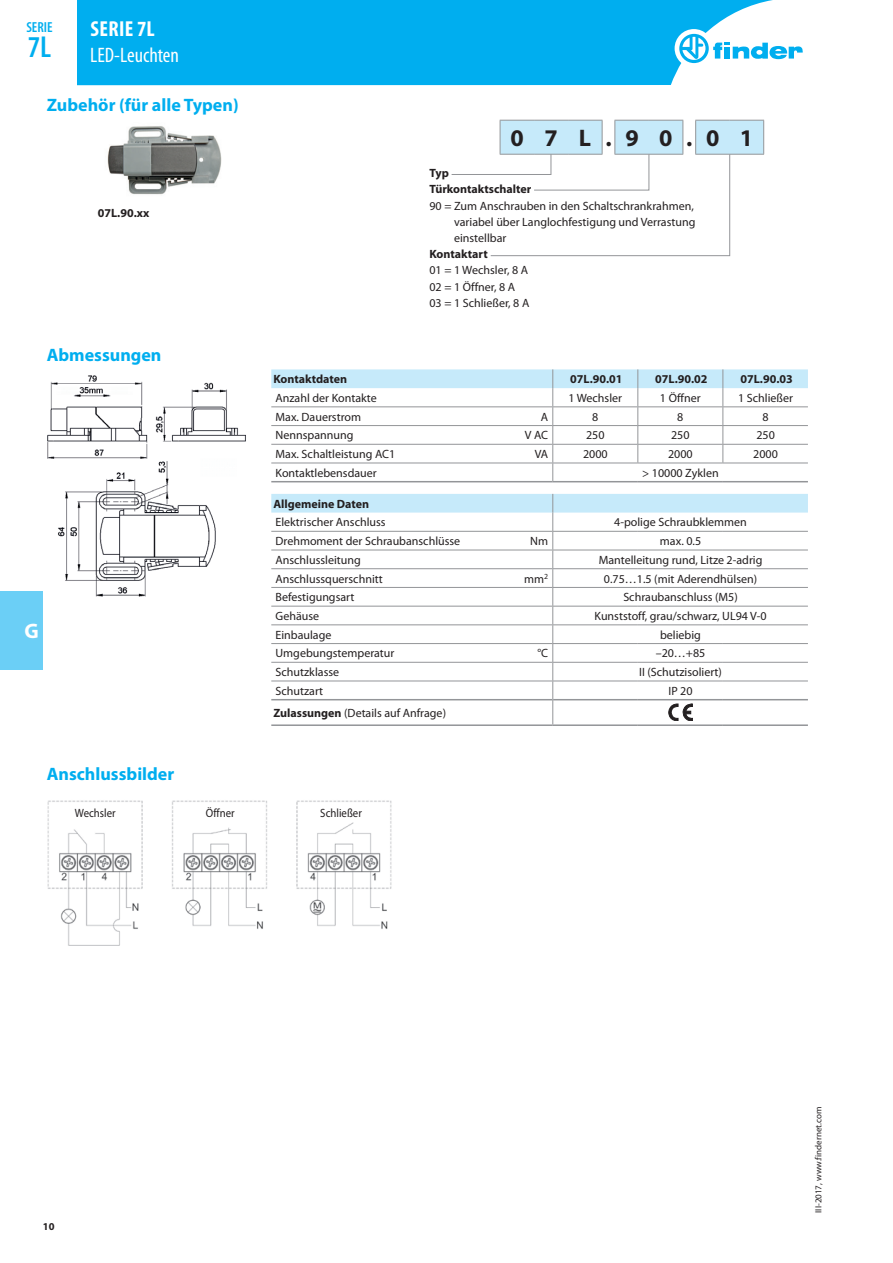
<style>
.page{position:relative;width:893px;height:1263px;background:#fff}
.page>*{position:absolute;margin:0;border:0;box-sizing:border-box;transform-origin:0 0}
.t1{font:600 condensed 30.3px "Myriad Pro";color:#00aeef}
.t2{font:700 24px "Myriad Pro";color:#231f20}
.t3{font:700 condensed 21.75px "Myriad Pro";letter-spacing:.02em;color:#fff}
.t4{font:condensed 21px "Myriad Pro";color:#fff}
.t5{font:700 21px "Myriad Pro";color:#fff}
.t6{font:700 18px "Myriad Pro";color:#00aeef}
.t7{font:600 condensed 14.55px "Myriad Pro";color:#00aeef}
.t8{font:12px/16.2px "Myriad Pro";color:#231f20}
.t9{font:700 12px/16.2px "Myriad Pro";color:#231f20}
.t10{font:12px "Myriad Pro";color:#231f20;scale:.9 1}
.t11{font:700 10.5px "Myriad Pro";color:#231f20}
.t12{font:9px "Myriad Pro";color:#231f20}
.s1{font-weight:700}
</style>
<div class="page">
<img style="left:107px;top:126px;width:115px;height:69px">
<svg style="left:271px;top:369px;width:537px;height:144px"></svg>
<hr style="left:553px;top:463px;width:85px;height:1px;background:#939598">
<hr style="left:638px;top:463px;width:85px;height:1px;background:#939598">
<hr style="left:723px;top:463px;width:85px;height:1px;background:#939598">
<hr style="left:553px;top:531px;width:85px;height:1px;background:#939598">
<hr style="left:638px;top:531px;width:85px;height:1px;background:#939598">
<hr style="left:723px;top:531px;width:85px;height:1px;background:#939598">
<hr style="left:553px;top:550px;width:85px;height:1px;background:#939598">
<hr style="left:638px;top:550px;width:85px;height:1px;background:#939598">
<hr style="left:723px;top:550px;width:85px;height:1px;background:#939598">
<hr style="left:553px;top:568px;width:85px;height:1px;background:#939598">
<hr style="left:638px;top:568px;width:85px;height:1px;background:#939598">
<hr style="left:723px;top:568px;width:85px;height:1px;background:#939598">
<hr style="left:553px;top:587px;width:85px;height:1px;background:#939598">
<hr style="left:638px;top:587px;width:85px;height:1px;background:#939598">
<hr style="left:723px;top:587px;width:85px;height:1px;background:#939598">
<hr style="left:553px;top:606px;width:85px;height:1px;background:#939598">
<hr style="left:638px;top:606px;width:85px;height:1px;background:#939598">
<hr style="left:723px;top:606px;width:85px;height:1px;background:#939598">
<hr style="left:553px;top:624px;width:85px;height:1px;background:#939598">
<hr style="left:638px;top:624px;width:85px;height:1px;background:#939598">
<hr style="left:723px;top:624px;width:85px;height:1px;background:#939598">
<hr style="left:553px;top:643px;width:85px;height:1px;background:#939598">
<hr style="left:638px;top:643px;width:85px;height:1px;background:#939598">
<hr style="left:723px;top:643px;width:85px;height:1px;background:#939598">
<hr style="left:553px;top:662px;width:85px;height:1px;background:#939598">
<hr style="left:638px;top:662px;width:85px;height:1px;background:#939598">
<hr style="left:723px;top:662px;width:85px;height:1px;background:#939598">
<hr style="left:553px;top:681px;width:85px;height:1px;background:#939598">
<hr style="left:638px;top:681px;width:85px;height:1px;background:#939598">
<hr style="left:723px;top:681px;width:85px;height:1px;background:#939598">
<hr style="left:271px;top:724px;width:282px;height:2px;background:#939598">
<hr style="left:553px;top:724px;width:85px;height:2px;background:#939598">
<hr style="left:638px;top:724px;width:85px;height:2px;background:#939598">
<hr style="left:723px;top:724px;width:85px;height:2px;background:#939598">
<hr style="left:271px;top:699px;width:281px;height:1px;background:#939598">
<hr style="left:553px;top:699px;width:85px;height:1px;background:#939598">
<hr style="left:638px;top:699px;width:85px;height:1px;background:#939598">
<hr style="left:723px;top:699px;width:85px;height:1px;background:#939598">
<hr style="left:271px;top:481px;width:282px;height:1px;background:#939598">
<hr style="left:553px;top:481px;width:85px;height:1px;background:#939598">
<hr style="left:638px;top:481px;width:85px;height:1px;background:#939598">
<hr style="left:723px;top:481px;width:85px;height:1px;background:#939598">
<svg style="left:637px;top:369px;width:1px;height:94px"></svg>
<svg style="left:722px;top:369px;width:1px;height:94px"></svg>
<svg style="left:552px;top:369px;width:1px;height:112px"></svg>
<svg style="left:552px;top:494px;width:1px;height:230px"></svg>
<hr style="left:271px;top:406px;width:282px;height:1px;background:#939598">
<hr style="left:553px;top:406px;width:85px;height:1px;background:#939598">
<hr style="left:638px;top:406px;width:85px;height:1px;background:#939598">
<hr style="left:723px;top:406px;width:85px;height:1px;background:#939598">
<hr style="left:271px;top:425px;width:282px;height:1px;background:#939598">
<hr style="left:553px;top:425px;width:85px;height:1px;background:#939598">
<hr style="left:638px;top:425px;width:85px;height:1px;background:#939598">
<hr style="left:723px;top:425px;width:85px;height:1px;background:#939598">
<hr style="left:271px;top:444px;width:282px;height:1px;background:#939598">
<hr style="left:553px;top:444px;width:85px;height:1px;background:#939598">
<hr style="left:638px;top:444px;width:85px;height:1px;background:#939598">
<hr style="left:723px;top:444px;width:85px;height:1px;background:#939598">
<hr style="left:271px;top:463px;width:282px;height:1px;background:#939598">
<hr style="left:271px;top:531px;width:282px;height:1px;background:#939598">
<hr style="left:271px;top:550px;width:282px;height:1px;background:#939598">
<hr style="left:271px;top:568px;width:282px;height:1px;background:#939598">
<hr style="left:271px;top:587px;width:282px;height:1px;background:#939598">
<hr style="left:271px;top:606px;width:282px;height:1px;background:#939598">
<hr style="left:271px;top:624px;width:282px;height:1px;background:#939598">
<hr style="left:271px;top:643px;width:282px;height:1px;background:#939598">
<hr style="left:271px;top:662px;width:282px;height:1px;background:#939598">
<hr style="left:271px;top:681px;width:282px;height:1px;background:#939598">
<img style="left:47px;top:375px;width:199px;height:222px">
<svg style="left:669px;top:704px;width:23px;height:17px"></svg>
<img style="left:47px;top:800px;width:345px;height:146px">
<div style="left:75px;top:808px;width:45px;height:14px;background:#fff"></div>
<div style="left:200px;top:808px;width:45px;height:14px;background:#fff"></div>
<div style="left:320px;top:808px;width:47px;height:14px;background:#fff"></div>
<svg style="left:451px;top:120px;width:313px;height:136px"></svg>
<div style="left:0;top:591px;width:43px;height:79px;background:#6bcff6"></div>
<div style="left:77px;top:0;width:696px;height:85px;background:#00aeef"></div>
<div style="left:675px;top:29px;width:38px;height:39px;background:#fff;border-radius:50%"></div>
<svg style="left:679px;top:34px;width:124px;height:29px"></svg>
<p class="t7" style="left:26px;top:19px;width:28px">SERIE</p>
<h1 class="t1" style="left:28px;top:30px;width:25px">7L</h1>
<h3 class="t3" style="left:90px;top:16px;width:66px">SERIE 7L</h3>
<h3 class="t4" style="left:90px;top:42px;width:90px">LED-Leuchten</h3>
<h3 class="t6" style="left:47px;top:93px;width:193px">Zubehör (für alle Typen)</h3>
<p class="t9" style="left:98px;top:204px;width:53px">07L.90.xx</p>
<h3 class="t6" style="left:47px;top:343px;width:116px">Abmessungen</h3>
<h3 class="t5" style="left:24px;top:618px;width:16px">G</h3>
<h2 class="t2" style="left:511px;top:122px;width:244px">0 7 L.9 0.0 1</h2>
<p class="t9" style="left:429px;top:165px;width:103px">Typ<br>Türkontaktschalter</p>
<p class="t8" style="left:454px;top:197px;width:243px;text-indent:-25px">90 = Zum Anschrauben in den Schaltschrankrahmen, variabel über Langlochfestigung und Verrastung einstellbar</p>
<p class="t9" style="left:429px;top:246px;width:60px">Kontaktart</p>
<p class="t8" style="left:429px;top:262px;width:101px">01 = 1 Wechsler, 8 A<br>02 = 1 Öffner, 8 A<br>03 = 1 Schließer, 8 A</p>
<p class="t9" style="left:273px;top:371px;width:75px">Kontaktdaten</p>
<p class="t9" style="left:570px;top:371px;width:54px">07L.90.01</p>
<p class="t9" style="left:655px;top:371px;width:54px">07L.90.02</p>
<p class="t9" style="left:740px;top:371px;width:54px">07L.90.03</p>
<p class="t8" style="left:276px;top:390px;width:103px">Anzahl der Kontakte</p>
<p class="t8" style="left:568px;top:390px;width:55px">1 Wechsler</p>
<p class="t8" style="left:660px;top:390px;width:42px">1 Öffner</p>
<p class="t8" style="left:738px;top:390px;width:56px">1 Schließer</p>
<p class="t8" style="left:276px;top:408px;width:87px">Max. Dauerstrom</p>
<p class="t8" style="left:541px;top:408px;width:9px">A</p>
<p class="t8" style="left:592px;top:408px;width:8px">8</p>
<p class="t8" style="left:677px;top:408px;width:8px">8</p>
<p class="t8" style="left:762px;top:408px;width:8px">8</p>
<p class="t8" style="left:276px;top:427px;width:79px">Nennspannung</p>
<p class="t8" style="left:525px;top:427px;width:25px">V AC</p>
<p class="t8" style="left:586px;top:427px;width:20px">250</p>
<p class="t8" style="left:671px;top:427px;width:20px">250</p>
<p class="t8" style="left:756px;top:427px;width:20px">250</p>
<p class="t8" style="left:276px;top:446px;width:121px">Max. Schaltleistung AC1</p>
<p class="t8" style="left:535px;top:446px;width:15px">VA</p>
<p class="t8" style="left:583px;top:446px;width:26px">2000</p>
<p class="t8" style="left:668px;top:446px;width:26px">2000</p>
<p class="t8" style="left:753px;top:446px;width:26px">2000</p>
<p class="t8" style="left:276px;top:464px;width:103px">Kontaktlebensdauer</p>
<p class="t8" style="left:642px;top:464px;width:78px">&gt; 10000 Zyklen</p>
<p class="t9" style="left:273px;top:495px;width:97px">Allgemeine Daten</p>
<p class="t8" style="left:276px;top:514px;width:112px">Elektrischer Anschluss</p>
<p class="t8" style="left:614px;top:514px;width:134px">4-polige Schraubklemmen</p>
<p class="t8" style="left:276px;top:533px;width:186px">Drehmoment der Schraubanschlüsse</p>
<p class="t8" style="left:530px;top:533px;width:20px">Nm</p>
<p class="t8" style="left:660px;top:533px;width:43px">max. 0.5</p>
<p class="t8" style="left:276px;top:551px;width:87px">Anschlussleitung</p>
<p class="t8" style="left:599px;top:551px;width:165px">Mantelleitung rund, Litze 2-adrig</p>
<p class="t8" style="left:276px;top:570px;width:109px">Anschlussquerschnitt</p>
<p class="t8" style="left:524px;top:570px;width:26px">mm<sup>2</sup></p>
<p class="t8" style="left:604px;top:570px;width:155px">0.75…1.5 (mit Aderendhülsen)</p>
<p class="t8" style="left:276px;top:589px;width:80px">Befestigungsart</p>
<p class="t8" style="left:623px;top:589px;width:116px">Schraubanschluss (M5)</p>
<p class="t8" style="left:276px;top:608px;width:45px">Gehäuse</p>
<p class="t8" style="left:595px;top:608px;width:173px">Kunststoff, grau/schwarz, UL94 V-0</p>
<p class="t8" style="left:276px;top:626px;width:57px">Einbaulage</p>
<p class="t8" style="left:660px;top:626px;width:42px">beliebig</p>
<p class="t8" style="left:276px;top:645px;width:120px">Umgebungstemperatur</p>
<p class="t8" style="left:537px;top:645px;width:12px">°C</p>
<p class="t8" style="left:656px;top:645px;width:51px">–20…+85</p>
<p class="t8" style="left:276px;top:664px;width:65px">Schutzklasse</p>
<p class="t8" style="left:639px;top:664px;width:84px">II (Schutzisoliert)</p>
<p class="t8" style="left:276px;top:682px;width:49px">Schutzart</p>
<p class="t8" style="left:668px;top:682px;width:26px">IP 20</p>
<p class="t8" style="left:273px;top:705px;width:174px"><span class="s1">Zulassungen</span> (Details auf Anfrage)</p>
<h3 class="t6" style="left:47px;top:762px;width:129px">Anschlussbilder</h3>
<p class="t10" style="left:75px;top:806px;width:47px">Wechsler</p>
<p class="t10" style="left:206px;top:806px;width:34px">Öffner</p>
<p class="t10" style="left:320px;top:806px;width:48px">Schließer</p>
<p class="t11" style="left:43px;top:1219px;width:13px">10</p>
<p class="t12" style="left:813px;top:1213px;width:108px;rotate:-90deg">III-2017, www.findernet.com</p>
</div>
